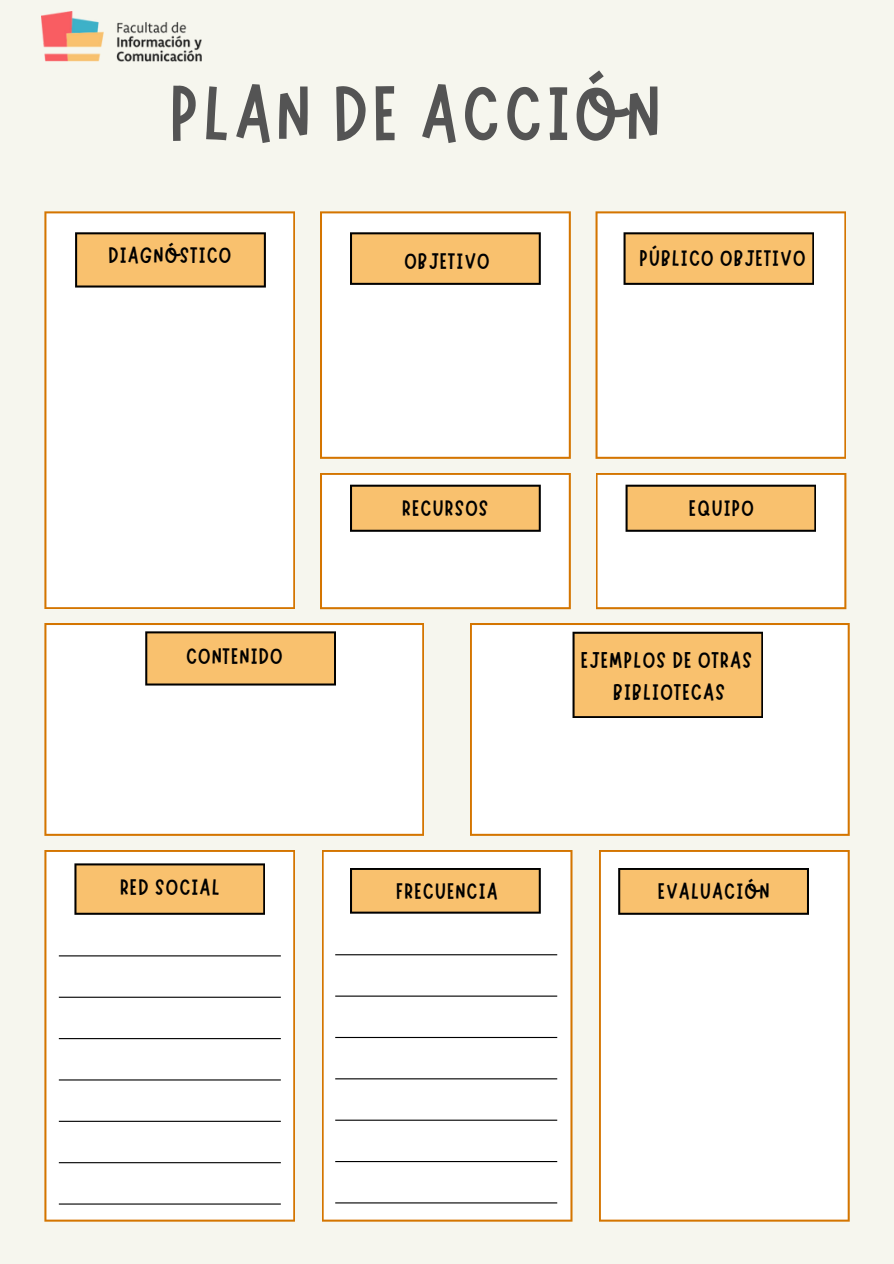
<style>
.page{position:relative;width:894px;height:1264px;background:#fff}
.page>*{position:absolute;margin:0;border:0;box-sizing:border-box;transform-origin:0 0}
.t1{font:77.7px "Marykate";letter-spacing:.05em;color:#545454}
.t2{font:22.8px "Marykate";letter-spacing:.05em;color:#000}
.t3{font:22.5px "Marykate";letter-spacing:.05em;color:#000}
</style>
<div class="page">
<div style="left:0;top:0;width:893px;height:1263px;background:#f6f6ee"></div>
<div style="left:44px;top:850px;width:251px;height:371px;background:#fff"></div>
<div style="left:44px;top:211px;width:251px;height:398px;background:#fff"></div>
<div style="left:320px;top:211px;width:250px;height:248px;background:#fff"></div>
<div style="left:44px;top:623px;width:380px;height:212px;background:#fff"></div>
<div style="left:322px;top:850px;width:250px;height:371px;background:#fff"></div>
<div style="left:599px;top:850px;width:250px;height:371px;background:#fff"></div>
<div style="left:470px;top:623px;width:379px;height:212px;background:#fff"></div>
<svg style="left:320px;top:473px;width:250px;height:136px;background:#f4e3cb"></svg>
<svg style="left:596px;top:473px;width:250px;height:136px;background:#f4e3cb"></svg>
<div style="left:595px;top:211px;width:251px;height:248px;background:#fff"></div>
<hr style="left:59px;top:955px;width:222px;height:1px;background:#000">
<hr style="left:335px;top:954px;width:222px;height:1px;background:#000">
<hr style="left:335px;top:995px;width:222px;height:1px;background:#000">
<hr style="left:335px;top:1036px;width:222px;height:2px;background:#000">
<hr style="left:335px;top:1078px;width:222px;height:1px;background:#000">
<hr style="left:335px;top:1119px;width:222px;height:1px;background:#000">
<hr style="left:335px;top:1202px;width:222px;height:1px;background:#000">
<hr style="left:335px;top:1160px;width:222px;height:2px;background:#000">
<hr style="left:59px;top:996px;width:222px;height:1px;background:#000">
<hr style="left:59px;top:1038px;width:222px;height:1px;background:#000">
<hr style="left:59px;top:1079px;width:222px;height:1px;background:#000">
<hr style="left:59px;top:1120px;width:222px;height:1px;background:#000">
<hr style="left:59px;top:1162px;width:222px;height:1px;background:#000">
<hr style="left:59px;top:1203px;width:222px;height:1px;background:#000">
<svg style="left:75px;top:232px;width:191px;height:55px;background:#e3b165"></svg>
<svg style="left:74px;top:863px;width:191px;height:51px;background:#e4b166"></svg>
<svg style="left:350px;top:867px;width:190px;height:46px;background:#e4b267"></svg>
<svg style="left:618px;top:867px;width:190px;height:47px;background:#e5b368"></svg>
<svg style="left:145px;top:631px;width:191px;height:54px;background:#e3b165"></svg>
<svg style="left:572px;top:631px;width:191px;height:87px;background:#e9b568"></svg>
<svg style="left:350px;top:232px;width:190px;height:53px;background:#e2b065"></svg>
<svg style="left:623px;top:232px;width:191px;height:53px;background:#e1af65"></svg>
<img style="left:41px;top:12px;width:160px;height:49px">
<p class="t1" style="left:170px;top:63px;width:492px">PLAN DE ACCIÓN</p>
<p class="t3" style="left:108px;top:241px;width:124px">DIAGNÓSTICO</p>
<p class="t3" style="left:404px;top:246px;width:87px">OBJETIVO</p>
<p class="t3" style="left:639px;top:243px;width:167px">PÚBLICO OBJETIVO</p>
<p class="t3" style="left:402px;top:493px;width:88px">RECURSOS</p>
<p class="t3" style="left:688px;top:493px;width:66px">EQUIPO</p>
<p class="t3" style="left:186px;top:641px;width:98px">CONTENIDO</p>
<p class="t2" style="left:580px;top:645px;width:173px">EJEMPLOS DE OTRAS</p>
<p class="t2" style="left:613px;top:677px;width:113px">BIBLIOTECAS</p>
<p class="t3" style="left:120px;top:872px;width:101px">RED SOCIAL</p>
<p class="t3" style="left:396px;top:876px;width:103px">FRECUENCIA</p>
<p class="t3" style="left:657px;top:876px;width:113px">EVALUACIÓN</p>
</div>
